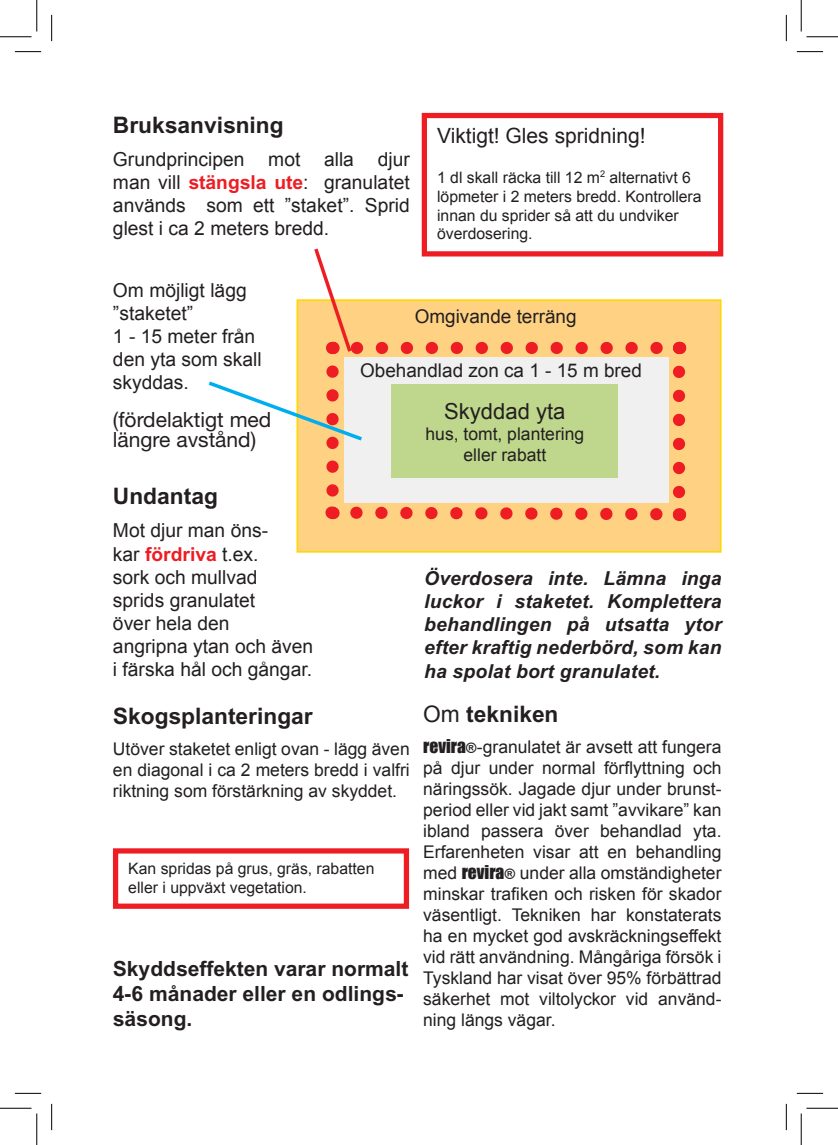
<style>
.page{position:relative;width:838px;height:1145px;background:#fff}
.page>*{position:absolute;margin:0;border:0;box-sizing:border-box;transform-origin:0 0}
.t1{font:700 22.75px "Arial";color:#231f20}
.t2{font:22.05px "Arial";color:#231f20}
.t3{font:700 21px/25.2px "Arial";color:#231f20}
.t4{font:21px/19.2px "Helvetica Neue";color:#231f20}
.t5{font:21px "Arial";color:#231f20}
.t6{font:19.25px/23.1px "Arial";color:#231f20}
.t7{font:italic 700 19.25px/23.1px "Arial";letter-spacing:.01em;color:#231f20;text-align:justify}
.t8{font:18.9px "Arial";color:#231f20}
.t9{font:17.5px/21px "Arial";color:#231f20;text-align:justify}
.t10{font:15.75px/18.9px "Arial";color:#231f20}
.s1{font-weight:700;color:#ee1d23}
.s2{font-weight:400}
.s3{font-family:"Impact"}
.s4{font-family:"Impact";font-size:14px}
</style>
<div class="page">
<div style="left:421px;top:113px;width:302px;height:144px;border:5px solid #ee1d23"></div>
<div style="left:296px;top:299px;width:425px;height:254px;background:#fed282;border:2px solid #fed707"></div>
<div style="left:344px;top:357px;width:324px;height:146px;background:#f0f0f1"></div>
<svg style="left:679px;top:342px;width:1px;height:12px"></svg>
<svg style="left:311px;top:245px;width:355px;height:110px"></svg>
<svg style="left:208px;top:372px;width:477px;height:155px"></svg>
<div style="left:113px;top:848px;width:296px;height:61px;border:5px solid #ee1d23"></div>
<svg style="left:15px;top:51px;width:26px;height:1px"></svg>
<svg style="left:796px;top:51px;width:27px;height:1px"></svg>
<svg style="left:15px;top:1093px;width:26px;height:1px"></svg>
<svg style="left:796px;top:1093px;width:27px;height:1px"></svg>
<svg style="left:51px;top:15px;width:1px;height:26px"></svg>
<svg style="left:51px;top:1104px;width:1px;height:26px"></svg>
<svg style="left:786px;top:15px;width:1px;height:26px"></svg>
<svg style="left:786px;top:1104px;width:1px;height:26px"></svg>
<hr style="left:0;top:36px;width:32px;height:1px;background:#000">
<hr style="left:806px;top:36px;width:31px;height:1px;background:#000">
<hr style="left:0;top:1108px;width:32px;height:1px;background:#000">
<hr style="left:806px;top:1108px;width:31px;height:1px;background:#000">
<hr style="left:36px;top:0;width:1px;height:32px;background:#000">
<hr style="left:36px;top:1113px;width:1px;height:32px;background:#000">
<hr style="left:800px;top:0;width:1px;height:32px;background:#000">
<hr style="left:800px;top:1113px;width:1px;height:32px;background:#000">
<h1 class="t1" style="left:113px;top:111px;width:172px">Bruksanvisning</h1>
<p class="t6" style="left:113px;top:147px;width:298px;text-align:justify">Grundprincipen mot alla djur man vill <span class="s1">stängsla ute</span>: granulatet används som ett ”staket”. Sprid glest i ca 2 meters bredd.</p>
<p class="t5" style="left:437px;top:124px;width:210px">Viktigt! Gles spridning!</p>
<p class="t10" style="left:437px;top:168px;width:266px">1 dl skall räcka till 12 m<sup>2</sup> alternativt 6 löpmeter i 2 meters bredd. Kontrollera innan du sprider så att du undviker överdosering.</p>
<p class="t6" style="left:113px;top:278px;width:150px">Om möjligt lägg ”staketet”<br>1 - 15 meter från den yta som skall skyddas.</p>
<p class="t4" style="left:113px;top:410px;width:160px">(fördelaktigt med längre avstånd)</p>
<h1 class="t1" style="left:113px;top:483px;width:106px">Undantag</h1>
<p class="t6" style="left:113px;top:519px;width:202px">Mot djur man öns-<br>kar <span class="s1">fördriva</span> t.ex.<br>sork och mullvad sprids granulatet<br>över hela den<br>angripna ytan och även i färska hål och gångar.</p>
<h1 class="t1" style="left:113px;top:703px;width:201px">Skogsplanteringar</h1>
<p class="t9" style="left:113px;top:739px;width:298px">Utöver staketet enligt ovan - lägg även en diagonal i ca 2 meters bredd i valfri riktning som förstärkning av skyddet.</p>
<p class="t8" style="left:414px;top:306px;width:163px">Omgivande terräng</p>
<p class="t8" style="left:360px;top:359px;width:283px">Obehandlad zon ca 1 - 15 m bred</p>
<p class="t2" style="left:444px;top:399px;width:123px">Skyddad yta</p>
<p class="t9" style="left:425px;top:423px;width:160px;text-align:center">hus, tomt, plantering eller rabatt</p>
<p class="t7" style="left:424px;top:567px;width:299px">Överdosera inte. Lämna inga luckor i staketet. Komplettera behandlingen på utsatta ytor efter kraftig nederbörd, som kan ha spolat bort granulatet.</p>
<h1 class="t1" style="left:423px;top:700px;width:137px"><span class="s2">Om</span> tekniken</h1>
<p class="t9" style="left:423px;top:736px;width:300px"><span class="s3">REVIRA</span><span class="s4">®</span>-granulatet är avsett att fungera på djur under normal förflyttning och näringssök. Jagade djur under brunst&shy;period eller vid jakt samt ”avvikare” kan ibland passera över behandlad yta.<br>Erfarenheten visar att en behandling med <span class="s3">REVIRA</span><span class="s4">®</span> under alla omständigheter minskar trafiken och risken för skador väsentligt. Tekniken har konstaterats ha en mycket god avskräckningseffekt vid rätt användning. Mångåriga försök i Tyskland har visat över 95% förbättrad säkerhet mot viltolyckor vid använd&shy;ning längs vägar.</p>
<p class="t10" style="left:128px;top:859px;width:247px">Kan spridas på grus, gräs, rabatten eller i uppväxt vegetation.</p>
<p class="t3" style="left:113px;top:955px;width:297px">Skyddseffekten varar normalt<br>4-6 månader eller en odlings&shy;säsong.</p>
</div>
